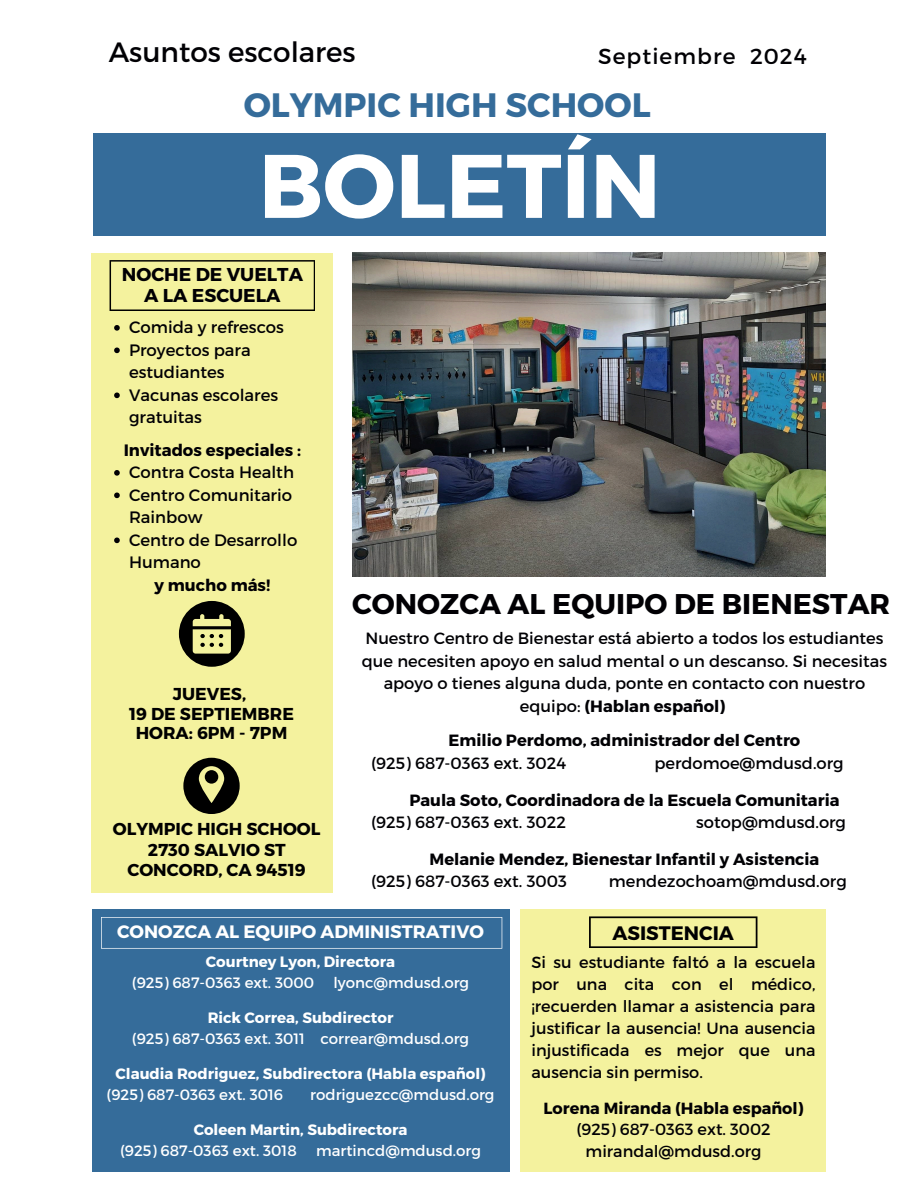
<style>
.page{position:relative;width:918px;height:1188px;background:#fff}
.page>*{position:absolute;margin:0;border:0;box-sizing:border-box;transform-origin:0 0}
.t1{font:700 90px "Montserrat";color:#fff}
.t2{font:700 33.75px "Montserrat";color:#356c9a}
.t3{font:700 28.5px "Montserrat";color:#010004}
.t4{font:27.9px "Montserrat";color:#010004}
.t5{font:21.75px "Montserrat";letter-spacing:.05em;color:#010004}
.t6{font:700 19.5px "Montserrat";color:#000}
.t7{font:700 18.6px/21.3px "Montserrat";color:#010004;text-align:center}
.t8{font:700 18px "Montserrat";color:#fff}
.t9{font:700 17.25px "Montserrat";color:#000}
.t10{font:16.5px/22.5px "Montserrat";color:#010004}
.t11{font:700 16.5px "Montserrat";color:#010004}
.t12{font:16.35px/22.5px "Montserrat";color:#010004;text-align:center}
.t13{font:700 16.35px "Montserrat";color:#010004}
.t14{font:16.05px/21.9px "Montserrat";color:#010004;text-align:justify}
.t15{font:700 16.05px "Montserrat";color:#010004}
.t16{font:15px "Montserrat";color:#fff}
.t17{font:700 15px "Montserrat";color:#fff}
.s1{font-weight:700}
</style>
<div class="page">
<img style="left:352px;top:253px;width:474px;height:324px">
<div style="left:92px;top:253px;width:241px;height:639px;background:#f4f29e"></div>
<div style="left:92px;top:909px;width:417px;height:262px;background:#356c9a"></div>
<svg style="left:110px;top:260px;width:205px;height:51px"></svg>
<div style="left:93px;top:133px;width:733px;height:102px;background:#356c9a"></div>
<svg style="left:114px;top:325px;width:6px;height:6px"></svg>
<svg style="left:114px;top:348px;width:6px;height:5px"></svg>
<svg style="left:114px;top:393px;width:6px;height:5px"></svg>
<svg style="left:114px;top:470px;width:6px;height:6px"></svg>
<svg style="left:114px;top:493px;width:6px;height:5px"></svg>
<svg style="left:114px;top:538px;width:6px;height:5px"></svg>
<div style="left:521px;top:909px;width:305px;height:262px;background:#f4f29e"></div>
<svg style="left:101px;top:917px;width:401px;height:32px"></svg>
<svg style="left:589px;top:916px;width:168px;height:32px"></svg>
<svg style="left:179px;top:601px;width:66px;height:66px"></svg>
<svg style="left:183px;top:758px;width:57px;height:56px"></svg>
<h5 class="t4" style="left:109px;top:34px;width:248px">Asuntos escolares</h5>
<h4 class="t5" style="left:598px;top:42px;width:210px">Septiembre 2024</h4>
<p class="t2" style="left:244px;top:83px;width:408px">OLYMPIC HIGH SCHOOL</p>
<p class="t1" style="left:259px;top:127px;width:404px">BOLETÍN</p>
<h2 class="t7" style="left:122px;top:263px;width:183px">NOCHE DE VUELTA<br>A LA ESCUELA</h2>
<h1 class="t10" style="left:129px;top:315px;width:156px">Comida y refrescos</h1>
<h6 class="t10" style="left:129px;top:338px;width:123px">Proyectos para estudiantes</h6>
<p class="t10" style="left:129px;top:383px;width:151px">Vacunas escolares gratuitas</p>
<p class="t11" style="left:124px;top:439px;width:179px">Invitados especiales :</p>
<p class="t10" style="left:129px;top:460px;width:167px">Contra Costa Health</p>
<p class="t10" style="left:129px;top:483px;width:165px">Centro Comunitario<br>Rainbow</p>
<p class="t10" style="left:129px;top:528px;width:170px">Centro de Desarrollo<br>Humano</p>
<p class="t11" style="left:155px;top:574px;width:117px">y mucho más!</p>
<p class="t9" style="left:173px;top:682px;width:75px">JUEVES,</p>
<p class="t9" style="left:129px;top:702px;width:166px">19 DE SEPTIEMBRE</p>
<h6 class="t9" style="left:136px;top:722px;width:153px">HORA: 6PM - 7PM</h6>
<h6 class="t9" style="left:113px;top:818px;width:209px">OLYMPIC HIGH SCHOOL</h6>
<p class="t9" style="left:148px;top:838px;width:139px">2730 SALVIO ST</p>
<p class="t9" style="left:127px;top:859px;width:180px">CONCORD, CA 94519</p>
<p class="t3" style="left:352px;top:585px;width:540px">CONOZCA AL EQUIPO DE BIENESTAR</p>
<p class="t12" style="left:362px;top:626px;width:527px">Nuestro Centro de Bienestar está abierto a todos los estudiantes que necesiten apoyo en salud mental o un descanso. Si necesitas apoyo o tienes alguna duda, ponte en contacto con nuestro equipo: <span class="s1">(Hablan español)</span></p>
<p class="t13" style="left:449px;top:730px;width:353px">Emilio Perdomo, administrador del Centro</p>
<p class="t12" style="left:371px;top:751px;width:197px">(925) 687-0363 ext. 3024</p>
<p class="t12" style="left:654px;top:751px;width:191px">perdomoe@mdusd.org</p>
<p class="t13" style="left:409px;top:789px;width:432px">Paula Soto, Coordinadora de la Escuela Comunitaria</p>
<p class="t12" style="left:371px;top:810px;width:196px">(925) 687-0363 ext. 3022</p>
<p class="t12" style="left:696px;top:810px;width:151px">sotop@mdusd.org</p>
<p class="t13" style="left:430px;top:848px;width:391px">Melanie Mendez, Bienestar Infantil y Asistencia</p>
<p class="t12" style="left:371px;top:869px;width:197px">(925) 687-0363 ext. 3003</p>
<p class="t12" style="left:609px;top:869px;width:239px">mendezochoam@mdusd.org</p>
<p class="t8" style="left:117px;top:920px;width:368px">CONOZCA AL EQUIPO ADMINISTRATIVO</p>
<p class="t6" style="left:613px;top:920px;width:123px">ASISTENCIA</p>
<p class="t17" style="left:206px;top:952px;width:191px">Courtney Lyon, Directora</p>
<p class="t16" style="left:132px;top:973px;width:184px">(925) 687-0363 ext. 3000</p>
<p class="t16" style="left:333px;top:973px;width:137px">lyonc@mdusd.org</p>
<p class="t17" style="left:208px;top:1008px;width:187px">Rick Correa, Subdirector</p>
<p class="t16" style="left:132px;top:1029px;width:339px">(925) 687-0363 ext. 3011 correar@mdusd.org</p>
<p class="t17" style="left:116px;top:1064px;width:372px">Claudia Rodriguez, Subdirectora (Habla español)</p>
<p class="t16" style="left:107px;top:1085px;width:178px">(925) 687-0363 ext. 3016</p>
<p class="t16" style="left:310px;top:1085px;width:186px">rodriguezcc@mdusd.org</p>
<p class="t17" style="left:194px;top:1120px;width:215px">Coleen Martin, Subdirectora</p>
<p class="t16" style="left:120px;top:1141px;width:178px">(925) 687-0363 ext. 3018</p>
<p class="t16" style="left:316px;top:1141px;width:166px">martincd@mdusd.org</p>
<p class="t14" style="left:532px;top:951px;width:285px">Si su estudiante faltó a la escuela por una cita con el médico, ¡recuerden llamar a asistencia para justificar la ausencia! Una ausencia injustificada es mejor que una ausencia sin permiso.</p>
<p class="t15" style="left:544px;top:1097px;width:261px">Lorena Miranda (Habla español)</p>
<h3 class="t14" style="left:576px;top:1118px;width:196px">(925) 687-0363 ext. 3002</h3>
<p class="t14" style="left:586px;top:1140px;width:177px">mirandal@mdusd.org</p>
</div>
